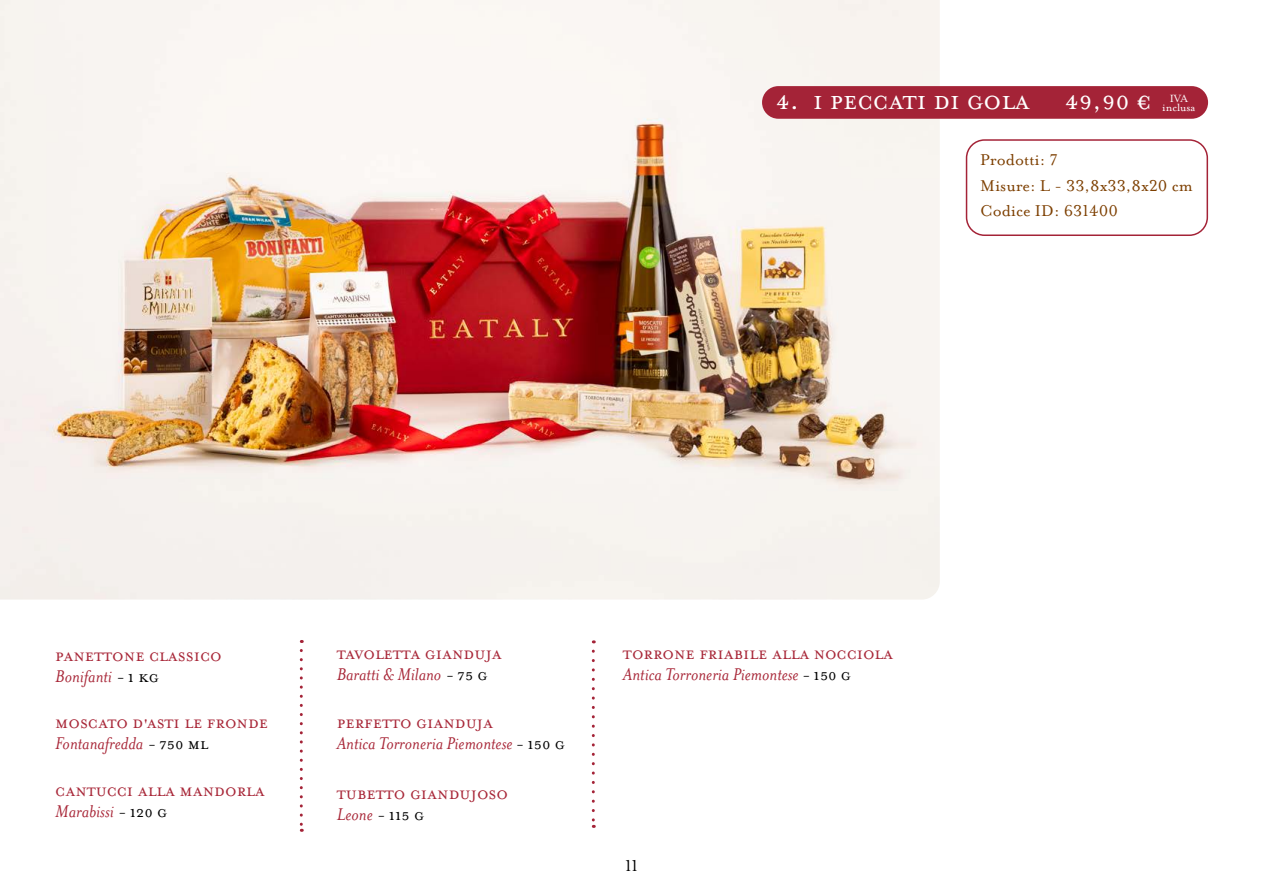
<style>
.page{position:relative;width:1263px;height:893px;background:#fff}
.page>*{position:absolute;margin:0;border:0;box-sizing:border-box;transform-origin:0 0}
.t1{font:30px "Mrs Eaves All Small Caps";color:#fff}
.t2{font:italic 19.5px "Mrs Eaves";color:#a82738}
.t3{font:19.5px "Mrs Eaves All Small Caps";color:#a82738}
.t4{font:18px/25.5px "Mrs Eaves Roman Lining";color:#7d3f00}
.t5{font:18px "Mrs Eaves Roman Lining";color:#000}
.t6{font:12px/9px "Mrs Eaves Roman Lining";color:#fff;text-align:center}
.s1{font-size:18px;color:#000}
.s2{font-family:"Mrs Eaves All Small Caps";font-style:normal;font-size:18px;color:#000}
</style>
<div class="page">
<img style="left:0;top:0;width:940px;height:600px">
<div style="left:762px;top:86px;width:446px;height:33px;background:#a42337;border-radius:16px"></div>
<div style="left:966px;top:139px;width:242px;height:97px;border:2px solid #a42337;border-radius:18px"></div>
<svg style="left:300px;top:650px;width:3px;height:182px"></svg>
<svg style="left:592px;top:651px;width:3px;height:177px"></svg>
<h1 class="t1" style="left:776px;top:89px;width:377px">4. I PECCATI DI GOLA 49,90 €</h1>
<p class="t6" style="left:1162px;top:94px;width:35px">IVA inclusa</p>
<p class="t4" style="left:980px;top:147px;width:214px">Prodotti: 7<br>Misure: L - 33,8x33,8x20 cm<br>Codice ID: 631400</p>
<p class="t3" style="left:55px;top:647px;width:168px">panettone classico</p>
<p class="t2" style="left:55px;top:665px;width:105px">Bonifanti <span class="s1">-</span> <span class="s2">1 kg</span></p>
<p class="t3" style="left:55px;top:714px;width:214px">MOSCATO D'ASTI LE FRONDE</p>
<p class="t2" style="left:55px;top:732px;width:154px">Fontanafredda <span class="s1">-</span> <span class="s2">750 ml</span></p>
<p class="t3" style="left:55px;top:783px;width:211px">cantucci alla mandorla</p>
<p class="t2" style="left:55px;top:800px;width:113px">Marabissi <span class="s1">-</span> <span class="s2">120 g</span></p>
<p class="t3" style="left:337px;top:646px;width:167px">Tavoletta gianduja</p>
<p class="t2" style="left:337px;top:664px;width:152px">Baratti &amp; Milano <span class="s1">-</span> <span class="s2">75 g</span></p>
<p class="t3" style="left:337px;top:715px;width:158px">Perfetto gianduja</p>
<p class="t2" style="left:337px;top:733px;width:230px">Antica Torroneria Piemontese <span class="s1">-</span> <span class="s2">150 g</span></p>
<p class="t3" style="left:337px;top:786px;width:173px">tubetto giandujoso</p>
<p class="t2" style="left:337px;top:804px;width:89px">Leone <span class="s1">-</span> <span class="s2">115 g</span></p>
<p class="t3" style="left:623px;top:646px;width:272px">torrone friabile alla nocciola</p>
<p class="t2" style="left:623px;top:664px;width:230px">Antica Torroneria Piemontese <span class="s1">-</span> <span class="s2">150 g</span></p>
<p class="t5" style="left:625px;top:856px;width:14px">11</p>
</div>
